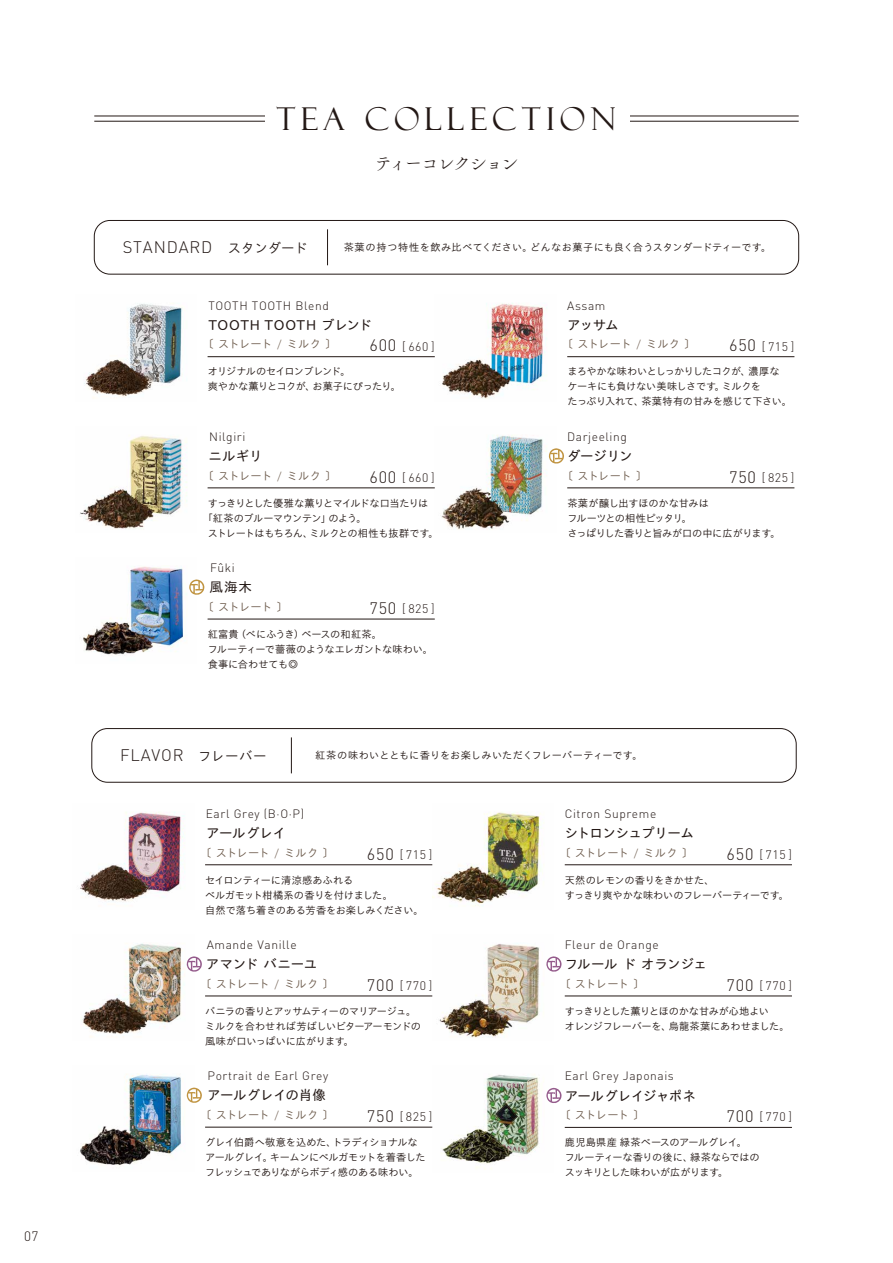
<style>
.page{position:relative;width:893px;height:1263px;background:#fff}
.page>*{position:absolute;margin:0;border:0;box-sizing:border-box;transform-origin:0 0}
.t1{font:31.5px "Felix Titling";letter-spacing:.17em;color:#231815}
.t2{font:18px "Tsuku A Old Min Pr 6 N L";letter-spacing:-.12em;color:#231815}
.t3{font:16.5px "DINT Light";letter-spacing:.05em;color:#231815}
.t4{font:13.5px "TB Go Pro";letter-spacing:-.015em;color:#231815}
.t5{font:13.5px "TB Go Pro";letter-spacing:-.035em;color:#231815}
.t6{font:13.5px "TB Go Pro";letter-spacing:.055em;color:#231815}
.t7{font:13.5px "TB Go Pro";letter-spacing:-.045em;color:#231815}
.t8{font:13.5px "DINT Light";color:#231815}
.t9{font:12.3px "DINT Light";letter-spacing:.05em;color:#231815}
.t10{font:12px "DINT Light";letter-spacing:.05em;color:#231815}
.t11{font:300 11.25px "TB Go Pro";letter-spacing:-.03em;color:#6c5a4b}
.t12{font:300 11.25px "TB Go Pro";letter-spacing:-.06em;color:#6c5a4b}
.t13{font:300 10.2px/15px "TB Go Pro";letter-spacing:-.03em;color:#231815}
.t14{font:300 10.2px "TB Go Pro";letter-spacing:.015em;color:#231815}
.t15{font:300 10.2px/15px "TB Go Pro";letter-spacing:-.01em;color:#231815}
.t16{font:300 10.2px/15px "TB Go Pro";letter-spacing:-.055em;color:#231815}
.t17{font:300 10.2px "TB Go Pro";letter-spacing:-.07em;color:#231815}
.t18{font:300 10.2px "TB Go Pro";letter-spacing:-.05em;color:#231815}
.s1{font-family:"TB Go Pro";font-weight:300;font-size:13.5px}
.s2{font-size:16.35px}
</style>
<div class="page">
<img style="left:442px;top:303px;width:105px;height:96px">
<hr style="left:567px;top:356px;width:227px;height:1px;background:#231815">
<img style="left:84px;top:304px;width:99px;height:94px">
<hr style="left:94px;top:116px;width:705px;height:1px;background:#231815">
<hr style="left:94px;top:121px;width:705px;height:1px;background:#231815">
<div style="left:265px;top:103px;width:364px;height:34px;background:#fff"></div>
<img style="left:80px;top:436px;width:107px;height:93px">
<img style="left:441px;top:435px;width:108px;height:95px">
<img style="left:432px;top:943px;width:108px;height:95px">
<img style="left:81px;top:943px;width:106px;height:94px">
<img style="left:80px;top:812px;width:104px;height:90px">
<img style="left:432px;top:812px;width:109px;height:95px">
<img style="left:432px;top:1074px;width:122px;height:95px">
<img style="left:83px;top:566px;width:101px;height:89px">
<img style="left:80px;top:1074px;width:107px;height:91px">
<hr style="left:327px;top:229px;width:1px;height:36px;background:#231815">
<div style="left:94px;top:220px;width:705px;height:54px;border:1px solid #231815;border-radius:16px"></div>
<hr style="left:208px;top:356px;width:227px;height:1px;background:#231815">
<hr style="left:567px;top:488px;width:227px;height:1px;background:#231815">
<svg style="left:549px;top:448px;width:15px;height:16px"></svg>
<hr style="left:208px;top:488px;width:227px;height:1px;background:#231815">
<hr style="left:208px;top:619px;width:227px;height:1px;background:#231815">
<svg style="left:189px;top:579px;width:15px;height:16px"></svg>
<hr style="left:565px;top:864px;width:227px;height:1px;background:#231815">
<hr style="left:291px;top:737px;width:1px;height:36px;background:#231815">
<div style="left:92px;top:728px;width:704px;height:54px;border:1px solid #231815;border-radius:16px"></div>
<hr style="left:205px;top:864px;width:227px;height:1px;background:#231815">
<hr style="left:565px;top:996px;width:227px;height:1px;background:#231815">
<svg style="left:546px;top:956px;width:16px;height:16px"></svg>
<hr style="left:565px;top:1127px;width:227px;height:1px;background:#231815">
<svg style="left:546px;top:1088px;width:16px;height:15px"></svg>
<hr style="left:205px;top:996px;width:227px;height:1px;background:#231815">
<hr style="left:205px;top:1127px;width:227px;height:1px;background:#231815">
<svg style="left:187px;top:1087px;width:15px;height:16px"></svg>
<svg style="left:187px;top:956px;width:15px;height:16px"></svg>
<h3 class="t8" style="left:24px;top:1227px;width:16px">07</h3>
<h1 class="t1" style="left:276px;top:101px;width:341px">TEA COLLECTION</h1>
<h2 class="t2" style="left:375px;top:148px;width:146px">ティーコレクション</h2>
<h3 class="t3" style="left:123px;top:237px;width:186px">STANDARD <span class="s1">スタンダード</span></h3>
<p class="t14" style="left:344px;top:239px;width:429px">茶葉の持つ特性を飲み比べてください。どんなお菓子にも良く合うスタンダードティーです。</p>
<p class="t10" style="left:208px;top:298px;width:122px">TOOTH TOOTH Blend</p>
<h3 class="t6" style="left:209px;top:313px;width:165px">TOOTH TOOTH ブレンド</h3>
<p class="t16" style="left:208px;top:363px;width:195px">オリジナルのセイロンブレンド。<br>爽やかな薫りとコクが、お菓子にぴったり。</p>
<p class="t11" style="left:203px;top:335px;width:136px">〔 ストレート / ミルク 〕</p>
<p class="t9" style="left:369px;top:338px;width:67px"><span class="s2">600</span> [ 660 ]</p>
<p class="t10" style="left:209px;top:429px;width:38px">Nilgiri</p>
<p class="t11" style="left:203px;top:466px;width:136px">〔 ストレート / ミルク 〕</p>
<p class="t9" style="left:369px;top:470px;width:67px"><span class="s2">600</span> [ 660 ]</p>
<h3 class="t4" style="left:208px;top:445px;width:56px">ニルギリ</h3>
<p class="t17" style="left:208px;top:494px;width:222px">すっきりとした優雅な薫りとマイルドな口当たりは</p>
<p class="t18" style="left:203px;top:509px;width:165px">「紅茶のブルーマウンテン」のよう。</p>
<p class="t13" style="left:208px;top:524px;width:232px">ストレートはもちろん、ミルクとの相性も抜群です。</p>
<p class="t10" style="left:210px;top:560px;width:26px">Fûki</p>
<p class="t12" style="left:203px;top:597px;width:87px">〔 ストレート 〕</p>
<p class="t9" style="left:369px;top:601px;width:67px"><span class="s2">750</span> [ 825 ]</p>
<h3 class="t4" style="left:210px;top:576px;width:44px">風海木</h3>
<p class="t15" style="left:208px;top:625px;width:227px">紅富貴（べにふうき）ベースの和紅茶。<br>フルーティーで薔薇のようなエレガントな味わい。食事に合わせても◎</p>
<p class="t10" style="left:567px;top:298px;width:40px">Assam</p>
<p class="t11" style="left:562px;top:335px;width:136px">〔 ストレート / ミルク 〕</p>
<p class="t9" style="left:729px;top:338px;width:67px"><span class="s2">650</span> [ 715 ]</p>
<h3 class="t4" style="left:567px;top:313px;width:53px">アッサム</h3>
<p class="t13" style="left:567px;top:363px;width:226px">まろやかな味わいとしっかりしたコクが、濃厚なケーキにも負けない美味しさです。ミルクを<br>たっぷり入れて、茶葉特有の甘みを感じて下さい。</p>
<p class="t10" style="left:567px;top:429px;width:61px">Darjeeling</p>
<p class="t12" style="left:562px;top:466px;width:87px">〔 ストレート 〕</p>
<p class="t9" style="left:729px;top:470px;width:67px"><span class="s2">750</span> [ 825 ]</p>
<h3 class="t4" style="left:567px;top:445px;width:67px">ダージリン</h3>
<p class="t13" style="left:567px;top:494px;width:215px">茶葉が醸し出すほのかな甘みは<br>フルーツとの相性ピッタリ。<br>さっぱりした香りと旨みが口の中に広がります。</p>
<h3 class="t3" style="left:120px;top:745px;width:148px">FLAVOR <span class="s1">フレーバー</span></h3>
<p class="t14" style="left:315px;top:747px;width:329px">紅茶の味わいとともに香りをお楽しみいただくフレーバーティーです。</p>
<p class="t10" style="left:206px;top:806px;width:100px">Earl Grey (B·O·P)</p>
<h3 class="t4" style="left:206px;top:821px;width:81px">アールグレイ</h3>
<p class="t13" style="left:205px;top:871px;width:220px">セイロンティーに清涼感あふれる<br>ベルガモット柑橘系の香りを付けました。<br>自然で落ち着きのある芳香をお楽しみください。</p>
<p class="t11" style="left:200px;top:843px;width:136px">〔 ストレート / ミルク 〕</p>
<p class="t9" style="left:367px;top:846px;width:67px"><span class="s2">650</span> [ 715 ]</p>
<p class="t10" style="left:207px;top:937px;width:91px">Amande Vanille</p>
<p class="t11" style="left:200px;top:974px;width:136px">〔 ストレート / ミルク 〕</p>
<p class="t9" style="left:367px;top:978px;width:67px"><span class="s2">700</span> [ 770 ]</p>
<h3 class="t4" style="left:206px;top:953px;width:113px">アマンド バニーユ</h3>
<p class="t13" style="left:205px;top:1002px;width:217px">バニラの香りとアッサムティーのマリアージュ。ミルクを合わせれば芳ばしいビターアーモンドの風味が口いっぱいに広がります。</p>
<p class="t10" style="left:208px;top:1068px;width:122px">Portrait de Earl Grey</p>
<p class="t11" style="left:200px;top:1105px;width:136px">〔 ストレート / ミルク 〕</p>
<p class="t9" style="left:367px;top:1109px;width:67px"><span class="s2">750</span> [ 825 ]</p>
<h3 class="t4" style="left:207px;top:1084px;width:120px">アールグレイの肖像</h3>
<p class="t13" style="left:205px;top:1133px;width:222px">グレイ伯爵へ敬意を込めた、トラディショナルなアールグレイ。キームンにベルガモットを着香したフレッシュでありながらボディ感のある味わい。</p>
<p class="t10" style="left:565px;top:806px;width:93px">Citron Supreme</p>
<p class="t11" style="left:559px;top:843px;width:136px">〔 ストレート / ミルク 〕</p>
<p class="t9" style="left:727px;top:846px;width:67px"><span class="s2">650</span> [ 715 ]</p>
<h3 class="t7" style="left:565px;top:821px;width:131px">シトロンシュプリーム</h3>
<p class="t13" style="left:565px;top:871px;width:225px">天然のレモンの香りをきかせた、<br>すっきり爽やかな味わいのフレーバーティーです。</p>
<p class="t10" style="left:565px;top:937px;width:96px">Fleur de Orange</p>
<p class="t12" style="left:559px;top:974px;width:87px">〔 ストレート 〕</p>
<p class="t9" style="left:727px;top:978px;width:67px"><span class="s2">700</span> [ 770 ]</p>
<h3 class="t5" style="left:565px;top:953px;width:144px">フルール ド オランジェ</h3>
<p class="t13" style="left:565px;top:1002px;width:226px">すっきりとした薫りとほのかな甘みが心地よい<br>オレンジフレーバーを、烏龍茶葉にあわせました。</p>
<p class="t10" style="left:565px;top:1068px;width:111px">Earl Grey Japonais</p>
<p class="t12" style="left:559px;top:1105px;width:87px">〔 ストレート 〕</p>
<p class="t9" style="left:727px;top:1109px;width:67px"><span class="s2">700</span> [ 770 ]</p>
<h3 class="t5" style="left:565px;top:1084px;width:133px">アールグレイジャポネ</h3>
<p class="t13" style="left:565px;top:1134px;width:196px">鹿児島県産 緑茶ベースのアールグレイ。フルーティーな香りの後に、緑茶ならではのスッキリとした味わいが広がります。</p>
</div>
